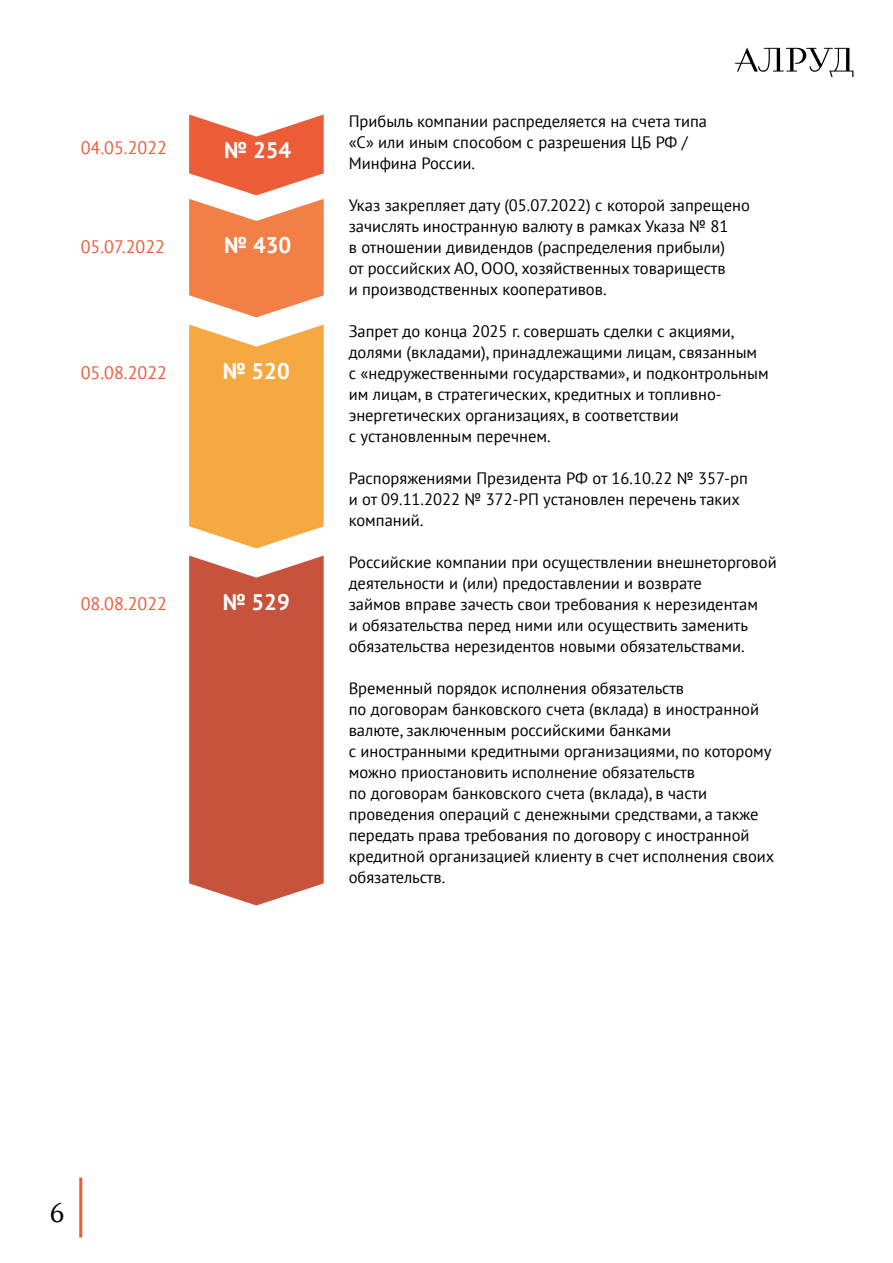
<style>
.page{position:relative;width:893px;height:1263px;background:#fff}
.page>*{position:absolute;margin:0;border:0;box-sizing:border-box;transform-origin:0 0}
.t1{font:27px "PT Serif";color:#000}
.t2{font:700 22.5px "PT Sans";color:#fff}
.t3{font:18px "PT Sans";color:#eb5c37}
.t4{font:16.5px/21px "PT Sans";color:#000}
</style>
<div class="page">
<svg style="left:189px;top:115px;width:135px;height:202px"></svg>
<svg style="left:189px;top:325px;width:135px;height:223px;background:#f7b153"></svg>
<svg style="left:189px;top:556px;width:135px;height:349px;background:#cb5d48"></svg>
<hr style="left:79px;top:1177px;width:3px;height:60px;background:#eb5c37">
<svg style="left:735px;top:47px;width:118px;height:30px"></svg>
<p class="t3" style="left:81px;top:136px;width:88px">04.05.2022</p>
<h2 class="t2" style="left:224px;top:135px;width:69px">№ 254</h2>
<p class="t3" style="left:81px;top:235px;width:86px">05.07.2022</p>
<h2 class="t2" style="left:224px;top:231px;width:69px">№ 430</h2>
<p class="t3" style="left:81px;top:361px;width:88px">05.08.2022</p>
<h2 class="t2" style="left:223px;top:357px;width:69px">№ 520</h2>
<p class="t3" style="left:81px;top:592px;width:88px">08.08.2022</p>
<h2 class="t2" style="left:223px;top:588px;width:69px">№ 529</h2>
<p class="t4" style="left:349px;top:111px;width:360px">Прибыль компании распределяется на счета типа «С» или иным способом с разрешения ЦБ РФ /<br>Минфина России.</p>
<p class="t4" style="left:349px;top:195px;width:403px">Указ закрепляет дату (05.07.2022) с которой запрещено зачислять иностранную валюту в рамках Указа № 81<br>в отношении дивидендов (распределения прибыли)<br>от российских АО, ООО, хозяйственных товариществ<br>и производственных кооперативов.</p>
<p class="t4" style="left:349px;top:321px;width:422px">Запрет до конца 2025 г. совершать сделки с акциями, долями (вкладами), принадлежащими лицам, связанным с «недружественными государствами», и подконтрольным им лицам, в стратегических, кредитных и топливно&shy;энергетических организациях, в соответствии<br>с установленным перечнем.</p>
<p class="t4" style="left:349px;top:468px;width:401px">Распоряжениями Президента РФ от 16.10.22 № 357-рп и от 09.11.2022 № 372-РП установлен перечень таких компаний.</p>
<p class="t4" style="left:349px;top:552px;width:429px">Российские компании при осуществлении внешнеторговой деятельности и (или) предоставлении и возврате<br>займов вправе зачесть свои требования к нерезидентам<br>и обязательства перед ними или осуществить заменить обязательства нерезидентов новыми обязательствами.</p>
<p class="t4" style="left:349px;top:678px;width:427px">Временный порядок исполнения обязательств<br>по договорам банковского счета (вклада) в иностранной валюте, заключенным российскими банками<br>с иностранными кредитными организациями, по которому можно приостановить исполнение обязательств<br>по договорам банковского счета (вклада), в части проведения операций с денежными средствами, а также передать права требования по договору с иностранной кредитной организацией клиенту в счет исполнения своих обязательств.</p>
<h1 class="t1" style="left:50px;top:1194px;width:16px">6</h1>
</div>
